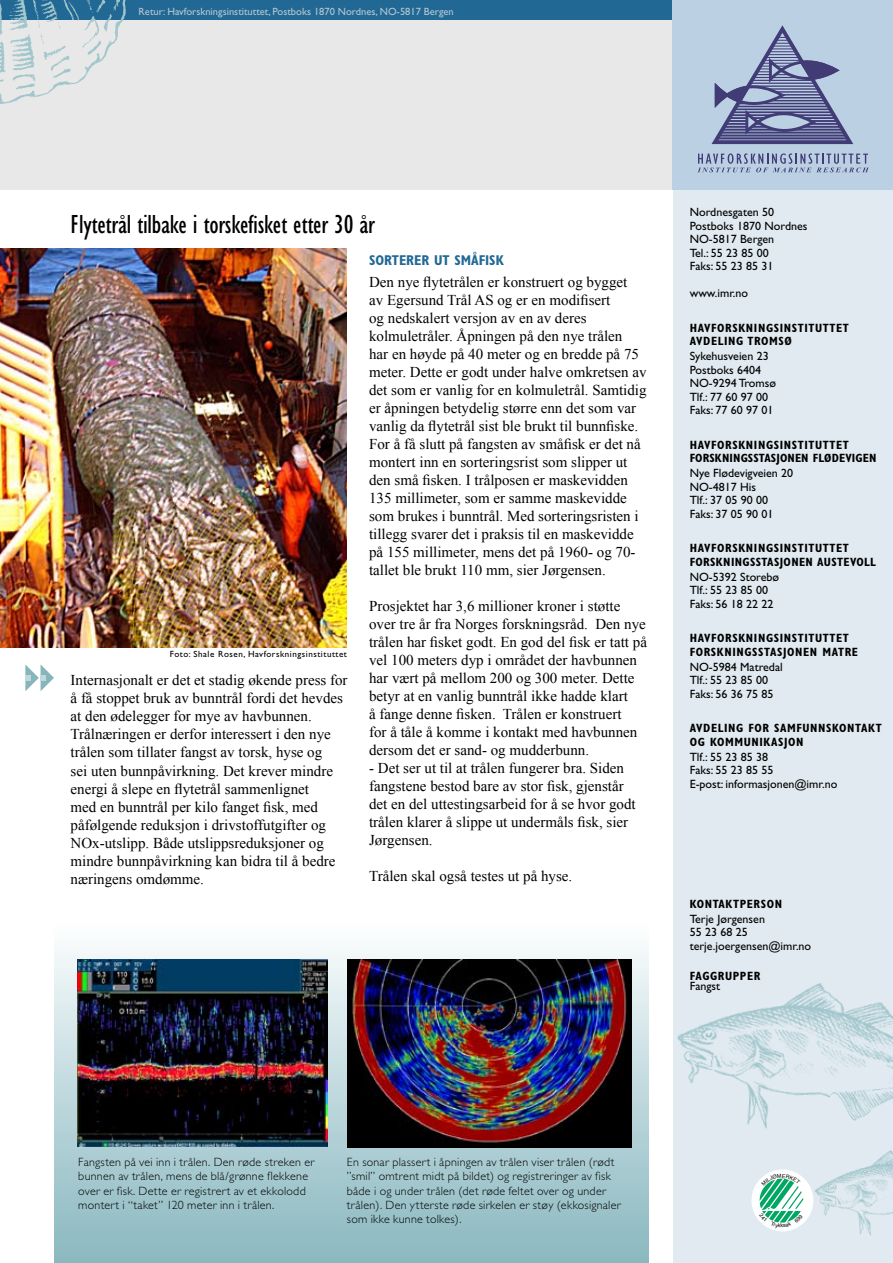
<style>
.page{position:relative;width:893px;height:1263px;background:#fff}
.page>*{position:absolute;margin:0;border:0;box-sizing:border-box;transform-origin:0 0}
.t1{font:condensed 27px "Gill Sans";letter-spacing:-.01em;color:#000}
.t2{font:15px/18px "Times New Roman";color:#000}
.t3{font:700 condensed 14.25px "Gill Sans";color:#216894}
.t4{font:12px/13.5px "Gill Sans";color:#000}
.t5{font:300 12px/14.4px "Gill Sans";letter-spacing:.02em;color:#000}
.t6{font:700 condensed 12px/13.5px "Gill Sans";letter-spacing:.05em;color:#000}
.t7{font:700 condensed 12px "Gill Sans";letter-spacing:.01em;color:#000}
.t8{font:700 condensed 12px "Gill Sans";letter-spacing:.03em;color:#000}
.t9{font:10.5px "Gill Sans";color:#b4c8d2}
.t10{font:9px "Gill Sans";letter-spacing:.06em;color:#000}
</style>
<div class="page">
<div style="left:54px;top:918px;width:594px;height:345px;background:linear-gradient(to bottom,#fdfeff,#87b6be)"></div>
<img style="left:0;top:248px;width:347px;height:399px">
<div style="left:0;top:0;width:712px;height:190px;background:#e7e8e7"></div>
<div style="left:0;top:0;width:893px;height:20px;background:#216894"></div>
<div style="left:673px;top:169px;width:220px;height:1094px;background:#e0eaf0"></div>
<img style="left:677px;top:983px;width:216px;height:146px">
<div style="left:673px;top:0;width:220px;height:190px;background:#bbd0e3"></div>
<img style="left:0;top:0;width:126px;height:104px">
<svg style="left:698px;top:153px;width:171px;height:19px"></svg>
<svg style="left:711px;top:25px;width:142px;height:120px"></svg>
<hr style="left:723px;top:126px;width:24px;height:2px;background:#413b76">
<hr style="left:794px;top:129px;width:49px;height:2px;background:#413b76">
<hr style="left:749px;top:129px;width:25px;height:2px;background:#413b76">
<hr style="left:722px;top:129px;width:24px;height:2px;background:#413b76">
<hr style="left:720px;top:132px;width:124px;height:2px;background:#413b76">
<hr style="left:718px;top:134px;width:128px;height:3px;background:#413b76">
<hr style="left:717px;top:137px;width:130px;height:2px;background:#413b76">
<svg style="left:25px;top:664px;width:29px;height:27px"></svg>
<img style="left:808px;top:1150px;width:85px;height:86px">
<img style="left:78px;top:959px;width:249px;height:187px">
<img style="left:348px;top:959px;width:283px;height:188px">
<div style="left:751px;top:1169px;width:62px;height:62px;background:#fff;border-radius:50%"></div>
<svg style="left:759px;top:1174px;width:44px;height:54px"></svg>
<p class="t9" style="left:139px;top:5px;width:317px">Retur: Havforskningsinstituttet, Postboks 1870 Nordnes, NO-5817 Bergen</p>
<h1 class="t1" style="left:71px;top:209px;width:306px">Flytetrål tilbake i torskefisket etter 30 år</h1>
<p class="t3" style="left:369px;top:251px;width:117px">SORTERER UT SMÅFISK</p>
<p class="t2" style="left:369px;top:273px;width:279px">Den nye flytetrålen er konstruert og bygget<br>av Egersund Trål AS og er en modifisert<br>og nedskalert versjon av en av deres kolmuletråler. Åpningen på den nye trålen<br>har en høyde på 40 meter og en bredde på 75 meter. Dette er godt under halve omkretsen av det som er vanlig for en kolmuletrål. Samtidig er åpningen betydelig større enn det som var vanlig da flytetrål sist ble brukt til bunnfiske.<br>For å få slutt på fangsten av småfisk er det nå montert inn en sorteringsrist som slipper ut den små fisken. I trålposen er maskevidden 135 millimeter, som er samme maskevidde som brukes i bunntrål. Med sorteringsristen i tillegg svarer det i praksis til en maskevidde på 155 millimeter, mens det på 1960- og 70- tallet ble brukt 110 mm, sier Jørgensen.</p>
<p class="t2" style="left:369px;top:597px;width:279px">Prosjektet har 3,6 millioner kroner i støtte over tre år fra Norges forskningsråd. Den nye trålen har fisket godt. En god del fisk er tatt på vel 100 meters dyp i området der havbunnen har vært på mellom 200 og 300 meter. Dette betyr at en vanlig bunntrål ikke hadde klart<br>å fange denne fisken. Trålen er konstruert<br>for å tåle å komme i kontakt med havbunnen dersom det er sand- og mudderbunn.</p>
<p class="t2" style="left:369px;top:759px;width:268px">- Det ser ut til at trålen fungerer bra. Siden fangstene bestod bare av stor fisk, gjenstår det en del uttestingsarbeid for å se hvor godt trålen klarer å slippe ut undermåls fisk, sier Jørgensen.</p>
<p class="t2" style="left:369px;top:867px;width:205px">Trålen skal også testes ut på hyse.</p>
<p class="t10" style="left:170px;top:648px;width:179px">Foto: Shale Rosen, Havforskningsinstituttet</p>
<p class="t2" style="left:71px;top:671px;width:279px">Internasjonalt er det et stadig økende press for å få stoppet bruk av bunntrål fordi det hevdes at den ødelegger for mye av havbunnen.<br>Trålnæringen er derfor interessert i den nye trålen som tillater fangst av torsk, hyse og<br>sei uten bunnpåvirkning. Det krever mindre energi å slepe en flytetrål sammenlignet<br>med en bunntrål per kilo fanget fisk, med påfølgende reduksjon i drivstoffutgifter og NOx-utslipp. Både utslippsreduksjoner og mindre bunnpåvirkning kan bidra til å bedre næringens omdømme.</p>
<p class="t4" style="left:690px;top:205px;width:119px">Nordnesgaten 50<br>Postboks 1870 Nordnes<br>NO-5817 Bergen<br>Tel.: 55 23 85 00<br>Faks: 55 23 85 31</p>
<p class="t4" style="left:690px;top:286px;width:60px">www.imr.no</p>
<p class="t6" style="left:690px;top:321px;width:127px">HAVFORSKNINGSINSTITUTTET<br>AVDELING</p>
<p class="t6" style="left:748px;top:334px;width:46px">TROMSØ</p>
<p class="t4" style="left:690px;top:349px;width:88px">Sykehusveien 23<br>Postboks 6404<br>NO-9294 Tromsø<br>Tlf.: 77 60 97 00<br>Faks: 77 60 97 01</p>
<p class="t6" style="left:690px;top:438px;width:126px">HAVFORSKNINGSINSTITUTTET<br>FORSKNINGSS</p>
<p class="t7" style="left:759px;top:451px;width:117px">TASJONEN FLØDEVIGEN</p>
<p class="t4" style="left:690px;top:466px;width:105px">Nye Flødevigveien 20<br>NO-4817 His<br>Tlf.: 37 05 90 00<br>Faks: 37 05 90 01</p>
<p class="t6" style="left:690px;top:541px;width:127px">HAVFORSKNINGSINSTITUTTET<br>FORSKNINGSS</p>
<p class="t8" style="left:762px;top:554px;width:116px">TASJON EN AUSTEVOLL</p>
<p class="t4" style="left:690px;top:570px;width:91px">NO-5392 Storebø<br>Tlf.: 55 23 85 00<br>Faks: 56 18 22 22</p>
<p class="t6" style="left:690px;top:631px;width:127px">HAVFORSKNINGSINSTITUTTET<br>FORSKNINGSS</p>
<p class="t6" style="left:764px;top:645px;width:95px">TASJON EN MATRE</p>
<p class="t4" style="left:690px;top:660px;width:95px">NO-5984 Matredal<br>Tlf.: 55 23 85 00<br>Faks: 56 36 75 85</p>
<p class="t6" style="left:690px;top:721px;width:42px">AVDELING</p>
<p class="t6" style="left:748px;top:721px;width:8px">FOR</p>
<p class="t6" style="left:774px;top:721px;width:45px">SAMFUNNSKON</p>
<p class="t6" style="left:855px;top:721px;width:28px">TAKT</p>
<p class="t6" style="left:690px;top:735px;width:69px">OG KOMMUNIKAS</p>
<p class="t6" style="left:784px;top:735px;width:13px">JON</p>
<p class="t4" style="left:690px;top:750px;width:149px">Tlf.: 55 23 85 38<br>Faks: 55 23 85 55<br>E-post: informasjonen@imr.no</p>
<p class="t6" style="left:690px;top:897px;width:8px">KON</p>
<p class="t6" style="left:713px;top:897px;width:49px">TAKTPERSON</p>
<p class="t4" style="left:690px;top:912px;width:123px">Terje Jørgensen<br>55 23 68 25 terje.joergensen@imr.no</p>
<p class="t6" style="left:690px;top:969px;width:8px">FAGGR</p>
<p class="t6" style="left:725px;top:969px;width:36px">UPPER</p>
<p class="t4" style="left:690px;top:979px;width:32px">Fangst</p>
<p class="t5" style="left:78px;top:1155px;width:238px">Fangsten på vei inn i trålen. Den røde streken er bunnen av trålen, mens de blå/grønne flekkene over er fisk. Dette er registrert av et ekkolodd montert i “taket” 120 meter inn i trålen.</p>
<p class="t5" style="left:347px;top:1155px;width:275px">En sonar plassert i åpningen av trålen viser trålen (rødt ”smil” omtrent midt på bildet) og registreringer av fisk både i og under trålen (det røde feltet over og under trålen). Den ytterste røde sirkelen er støy (ekkosignaler som ikke kunne tolkes).</p>
</div>
